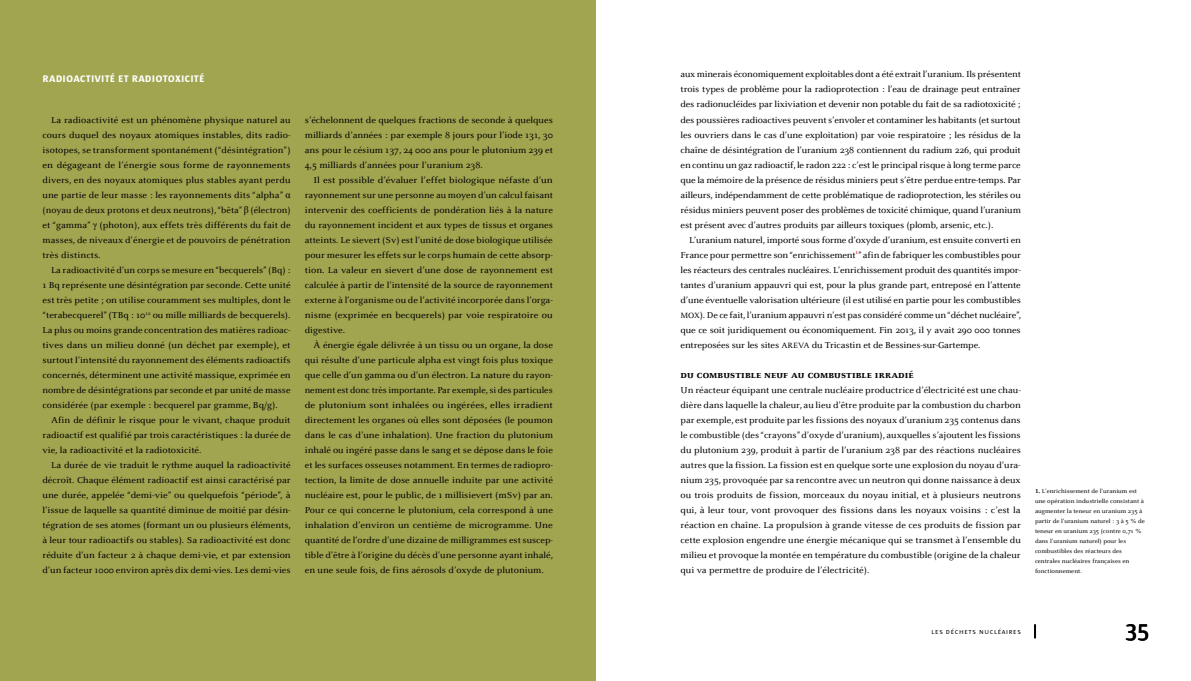
<style>
.page{position:relative;width:1191px;height:681px;background:#fff}
.page>*{position:absolute;margin:0;border:0;box-sizing:border-box;transform-origin:0 0}
.t1{font:600 24px "Sun";color:#000}
.t2{font:11.5px "Sun Bold Caps";letter-spacing:.01em;color:#fff}
.t3{font:10.5px "Celeste ST SC Bold";letter-spacing:.01em;color:#000}
.t4{font:9px/15px "Celeste ST";color:#000;text-align:justify}
.t5{font:7px "Sun Caps";letter-spacing:.1em;color:#000}
.t6{font:6px/10px "Celeste ST";color:#000}
.s1{font-family:"Times New Roman";font-size:10px}
.s2{font-size:8px}
.s3{font-family:"Celeste ST SC Bold"}
</style>
<div class="page">
<div style="left:0;top:0;width:595px;height:680px;background:#a1a550"></div>
<svg style="left:1034px;top:624px;width:2px;height:14px"></svg>
<p class="t2" style="left:43px;top:72px;width:163px">radioactivité et radiotoxicité</p>
<p class="t4" style="left:43px;top:112px;width:250px;text-indent:9px">La radioactivité est un phénomène physique naturel au cours duquel des noyaux atomiques instables, dits radio&shy;isotopes, se transforment spontanément (“désintégration”) en dégageant de l’énergie sous forme de rayonnements divers, en des noyaux atomiques plus stables ayant perdu une partie de leur masse : les rayonnements dits “alpha” <span class="s1">α </span>(noyau de deux protons et deux neutrons), “bêta” <span class="s1">β</span> (électron) et “gamma” <span class="s1">γ</span> (photon), aux effets très différents du fait de masses, de niveaux d’énergie et de pouvoirs de pénétration très distincts.</p>
<p class="t4" style="left:43px;top:262px;width:250px;text-indent:9px">La radioactivité d’un corps se mesure en “becquerels” (Bq) :<br>1 Bq représente une désintégration par seconde. Cette unité est très petite ; on utilise couramment ses multiples, dont le “terabecquerel” (TBq : 10<sup>12</sup> ou mille milliards de becquerels).<br>La plus ou moins grande concentration des matières radioac&shy;tives dans un milieu donné (un déchet par exemple), et surtout l’intensité du rayonnement des éléments radioactifs concernés, déterminent une activité massique, exprimée en nombre de désintégrations par seconde et par unité de masse considérée (par exemple : becquerel par gramme, Bq/g).</p>
<p class="t4" style="left:43px;top:412px;width:250px;text-indent:9px">Afin de définir le risque pour le vivant, chaque produit radioactif est qualifié par trois caractéristiques : la durée de vie, la radioactivité et la radiotoxicité.</p>
<p class="t4" style="left:43px;top:457px;width:250px;text-indent:9px">La durée de vie traduit le rythme auquel la radioactivité décroît. Chaque élément radioactif est ainsi caractérisé par une durée, appelée “demi-vie” ou quelquefois “période”, à l’issue de laquelle sa quantité diminue de moitié par désin&shy;tégration de ses atomes (formant un ou plusieurs éléments, à leur tour radioactifs ou stables). Sa radioactivité est donc réduite d’un facteur 2 à chaque demi-vie, et par extension d’un facteur 1000 environ après dix demi-vies. Les demi-vies</p>
<p class="t4" style="left:305px;top:112px;width:250px">s’échelonnent de quelques fractions de seconde à quelques milliards d’années : par exemple 8 jours pour l’iode 131, 30 ans pour le césium 137, 24 000 ans pour le plutonium 239 et 4,5 milliards d’années pour l’uranium 238.</p>
<p class="t4" style="left:305px;top:172px;width:250px;text-indent:9px">Il est possible d’évaluer l’effet biologique néfaste d’un rayonnement sur une personne au moyen d’un calcul faisant intervenir des coefficients de pondération liés à la nature du rayonnement incident et aux types de tissus et organes atteints. Le sievert (Sv) est l’unité de dose biologique utilisée pour mesurer les effets sur le corps humain de cette absorp&shy;tion. La valeur en sievert d’une dose de rayonnement est calculée à partir de l’intensité de la source de rayonnement externe à l’organisme ou de l’activité incorporée dans l’orga&shy;nisme (exprimée en becquerels) par voie respiratoire ou digestive.</p>
<p class="t4" style="left:305px;top:337px;width:250px;text-indent:9px">À énergie égale délivrée à un tissu ou un organe, la dose qui résulte d’une particule alpha est vingt fois plus toxique que celle d’un gamma ou d’un électron. La nature du rayon&shy;nement est donc très importante. Par exemple, si des particules de plutonium sont inhalées ou ingérées, elles irradient directement les organes où elles sont déposées (le poumon dans le cas d’une inhalation). Une fraction du plutonium inhalé ou ingéré passe dans le sang et se dépose dans le foie et les surfaces osseuses notamment. En termes de radiopro&shy;tection, la limite de dose annuelle induite par une activité nucléaire est, pour le public, de 1 millisievert (mSv) par an.<br>Pour ce qui concerne le plutonium, cela correspond à une inhalation d’environ un centième de microgramme. Une quantité de l’ordre d’une dizaine de milligrammes est suscep&shy;tible d’être à l’origine du décès d’une personne ayant inhalé, en une seule fois, de fins aérosols d’oxyde de plutonium.</p>
<p class="t4" style="left:680px;top:67px;width:342px">aux minerais économiquement exploitables dont a été extrait l’uranium. Ils présentent trois types de problème pour la radioprotection : l’eau de drainage peut entraîner des radionucléides par lixiviation et devenir non potable du fait de sa radiotoxicité ; des poussières radioactives peuvent s’envoler et contaminer les habitants (et surtout les ouvriers dans le cas d’une exploitation) par voie respiratoire ; les résidus de la chaîne de désintégration de l’uranium 238 contiennent du radium 226, qui produit en continu un gaz radioactif, le radon 222 : c’est le principal risque à long terme parce que la mémoire de la présence de résidus miniers peut s’être perdue entre-temps. Par ailleurs, indépendamment de cette problématique de radioprotection, les stériles ou résidus miniers peuvent poser des problèmes de toxicité chimique, quand l’uranium est présent avec d’autres produits par ailleurs toxiques (plomb, arsenic, etc.).</p>
<p class="t4" style="left:680px;top:232px;width:342px;text-indent:9px">L’uranium naturel, importé sous forme d’oxyde d’uranium, est ensuite converti en France pour permettre son “enrichissement<sup>1</sup>” afin de fabriquer les combustibles pour les réacteurs des centrales nucléaires. L’enrichissement produit des quantités impor&shy;tantes d’uranium appauvri qui est, pour la plus grande part, entreposé en l’attente d’une éventuelle valorisation ultérieure (il est utilisé en partie pour les combustibles <span class="s2">mox</span>). De ce fait, l’uranium appauvri n’est pas considéré comme un “déchet nucléaire”, que ce soit juridiquement ou économiquement. Fin 2013, il y avait 290 000 tonnes entreposées sur les sites <span class="s2">areva</span> du Tricastin et de Bessines-sur-Gartempe.</p>
<p class="t3" style="left:680px;top:368px;width:235px">du combustible neuf au combustible irradié</p>
<p class="t4" style="left:680px;top:382px;width:342px">Un réacteur équipant une centrale nucléaire productrice d’électricité est une chau&shy;dière dans laquelle la chaleur, au lieu d’être produite par la combustion du charbon par exemple, est produite par les fissions des noyaux d’uranium 235 contenus dans le combustible (des “crayons” d’oxyde d’uranium), auxquelles s’ajoutent les fissions du plutonium 239, produit à partir de l’uranium 238 par des réactions nucléaires autres que la fission. La fission est en quelque sorte une explosion du noyau d’ura&shy;nium 235, provoquée par sa rencontre avec un neutron qui donne naissance à deux ou trois produits de fission, morceaux du noyau initial, et à plusieurs neutrons qui, à leur tour, vont provoquer des fissions dans les noyaux voisins : c’est la réaction en chaîne. La propulsion à grande vitesse de ces produits de fission par cette explosion engendre une énergie mécanique qui se transmet à l’ensemble du milieu et provoque la montée en température du combustible (origine de la chaleur qui va permettre de produire de l’électricité).</p>
<p class="t6" style="left:1035px;top:486px;width:111px"><span class="s3">1.</span> L’enrichissement de l’uranium est une opération industrielle consistant à augmenter la teneur en uranium 235 à partir de l’uranium naturel : 3 à 5 % de teneur en uranium 235 (contre 0,71 % dans l’uranium naturel) pour les combustibles des réacteurs des centrales nucléaires françaises en fonctionnement.</p>
<p class="t5" style="left:931px;top:627px;width:91px">les déchets nucléaires</p>
<h1 class="t1" style="left:1125px;top:617px;width:25px">35</h1>
</div>
